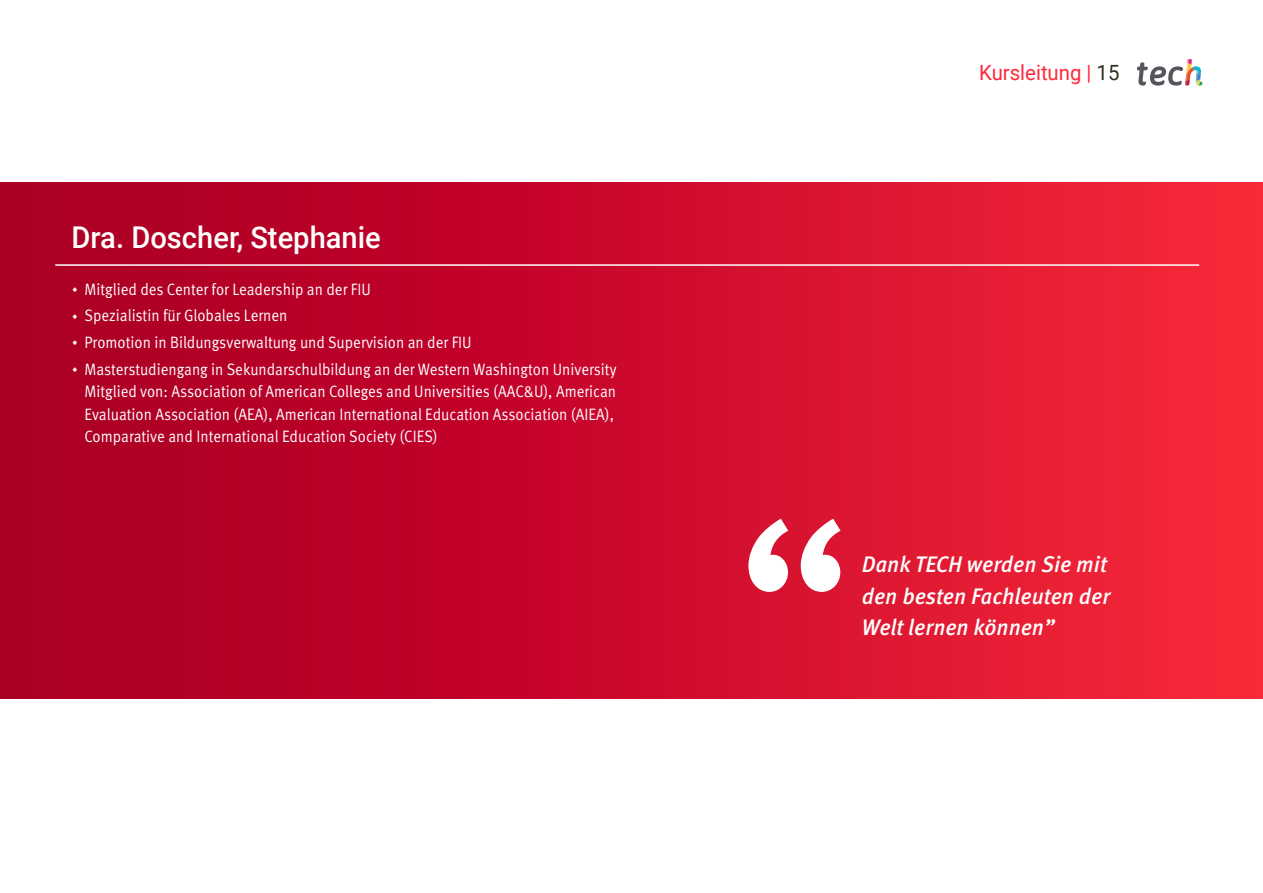
<style>
.page{position:relative;width:1263px;height:893px;background:#fff}
.page>*{position:absolute;margin:0;border:0;box-sizing:border-box;transform-origin:0 0}
.t1{font:500 30px "Roboto";color:#fff}
.t2{font:italic 500 22.5px/31.5px "Meta Pro";color:#fff}
.t3{font:21px "Roboto";color:#ff293a}
.t4{font:16.5px/26.7px "Meta Pro";color:#fff;scale:.9 1}
.s1{color:#312e20}
</style>
<div class="page">
<svg style="left:1137px;top:59px;width:65px;height:27px"></svg>
<div style="left:0;top:182px;width:1263px;height:516px;background:linear-gradient(to right,#a50022,#f72539)"></div>
<svg style="left:748px;top:519px;width:92px;height:73px"></svg>
<hr style="left:55px;top:264px;width:1144px;height:2px;background:#fff">
<svg style="left:73px;top:287px;width:4px;height:5px"></svg>
<svg style="left:73px;top:314px;width:4px;height:5px"></svg>
<svg style="left:73px;top:341px;width:4px;height:5px"></svg>
<svg style="left:73px;top:367px;width:4px;height:5px"></svg>
<h1 class="t1" style="left:71px;top:216px;width:311px">Dra. Doscher, Stephanie</h1>
<p class="t4" style="left:85px;top:276px;width:593px">Mitglied des Center for Leadership an der FIU<br>Spezialistin für Globales Lernen<br>Promotion in Bildungsverwaltung und Supervision an der FIU<br>Masterstudiengang in Sekundarschulbildung an der Western Washington University</p>
<p class="t4" style="left:85px;top:381px;width:592px;line-height:22.5px">Mitglied von: Association of American Colleges and Universities (AAC&amp;U), American<br>Evaluation Association (AEA), American International Education Association (AIEA),<br>Comparative and International Education Society (CIES)</p>
<p class="t3" style="left:979px;top:57px;width:142px">Kursleitung | <span class="s1">15</span></p>
<h2 class="t2" style="left:862px;top:549px;width:250px">Dank TECH werden Sie mit den besten Fachleuten der<br>Welt lernen können”</h2>
</div>
